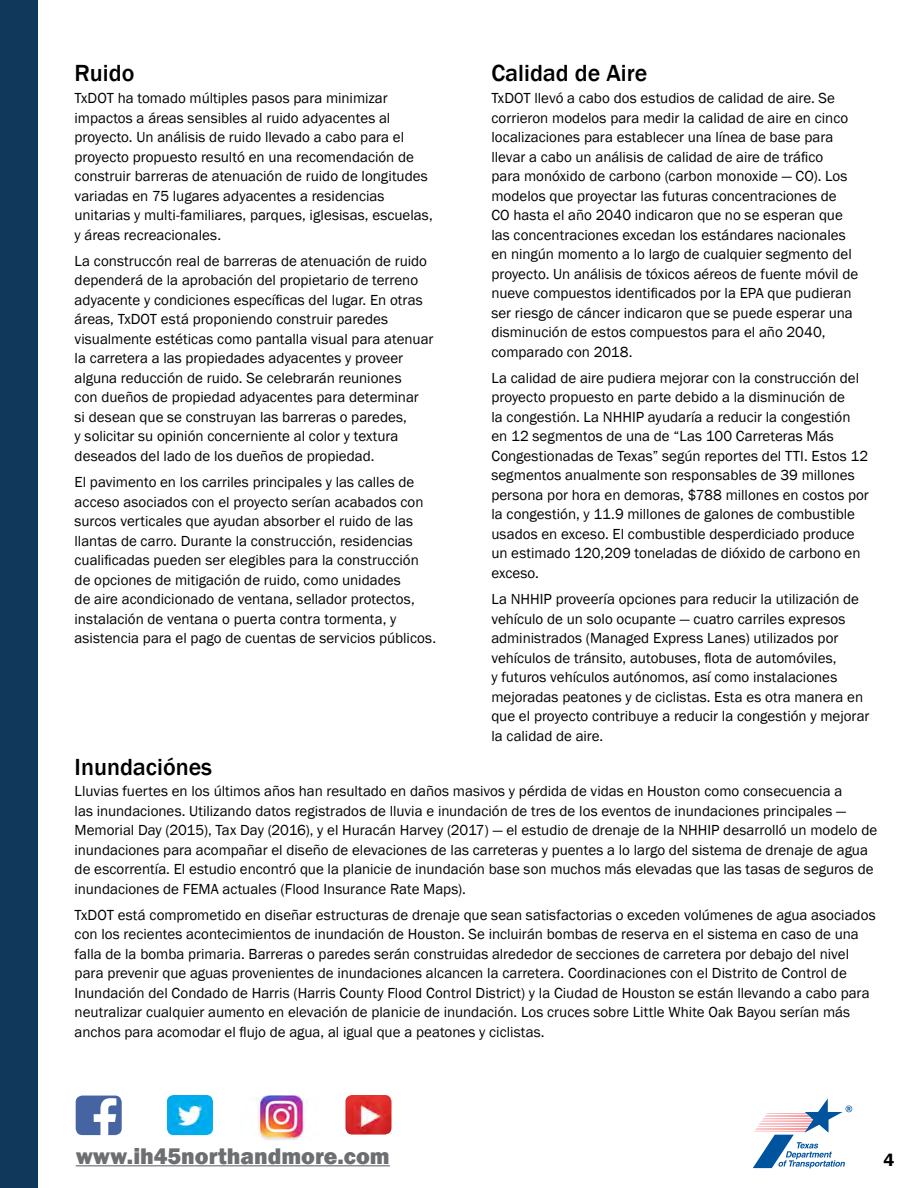
<style>
.page{position:relative;width:918px;height:1188px;background:#fff}
.page>*{position:absolute;margin:0;border:0;box-sizing:border-box;transform-origin:0 0}
.t1{font:500 24px "Franklin Gothic";color:#000}
.t2{font:800 23.25px "Franklin Gothic";color:#6d6e71}
.t3{font:600 18px "ITC Franklin Gothic Std";color:#000}
.t4{font:15px/19.5px "Franklin Gothic";color:#000}
</style>
<div class="page">
<img style="left:76px;top:1096px;width:46px;height:39px">
<img style="left:167px;top:1095px;width:46px;height:40px">
<img style="left:345px;top:1095px;width:47px;height:40px">
<hr style="left:76px;top:1165px;width:314px;height:1px;background:#6d6e71">
<div style="left:0;top:0;width:38px;height:1188px;background:#10385a"></div>
<svg style="left:753px;top:1099px;width:99px;height:69px"></svg>
<img style="left:256px;top:1095px;width:51px;height:45px">
<h1 class="t1" style="left:75px;top:58px;width:61px">Ruido</h1>
<p class="t4" style="left:75px;top:89px;width:360px">TxDOT ha tomado múltiples pasos para minimizar impactos a áreas sensibles al ruido adyacentes al proyecto. Un análisis de ruido llevado a cabo para el proyecto propuesto resultó en una recomendación de construir barreras de atenuación de ruido de longitudes variadas en 75 lugares adyacentes a residencias unitarias y multi-familiares, parques, iglesisas, escuelas, y áreas recreacionales.</p>
<p class="t4" style="left:75px;top:251px;width:360px">La construccón real de barreras de atenuación de ruido dependerá de la aprobación del propietario de terreno adyacente y condiciones específicas del lugar. En otras áreas, TxDOT está proponiendo construir paredes visualmente estéticas como pantalla visual para atenuar la carretera a las propiedades adyacentes y proveer alguna reducción de ruido. Se celebrarán reuniones<br>con dueños de propiedad adyacentes para determinar<br>si desean que se construyan las barreras o paredes,<br>y solicitar su opinión concerniente al color y textura deseados del lado de los dueños de propiedad.</p>
<p class="t4" style="left:75px;top:473px;width:363px">El pavimento en los carriles principales y las calles de acceso asociados con el proyecto serían acabados con surcos verticales que ayudan absorber el ruido de las llantas de carro. Durante la construcción, residencias cualificadas pueden ser elegibles para la construcción de opciones de mitigación de ruido, como unidades<br>de aire acondicionado de ventana, sellador protectos, instalación de ventana o puerta contra tormenta, y asistencia para el pago de cuentas de servicios públicos.</p>
<h1 class="t1" style="left:75px;top:752px;width:139px">Inundaciónes</h1>
<h1 class="t1" style="left:491px;top:58px;width:157px">Calidad de Aire</h1>
<p class="t4" style="left:491px;top:89px;width:368px">TxDOT llevó a cabo dos estudios de calidad de aire. Se corrieron modelos para medir la calidad de aire en cinco localizaciones para establecer una línea de base para llevar a cabo un análisis de calidad de aire de tráfico<br>para monóxido de carbono (carbon monoxide — CO). Los modelos que proyectar las futuras concentraciones de CO hasta el año 2040 indicaron que no se esperan que las concentraciones excedan los estándares nacionales en ningún momento a lo largo de cualquier segmento del proyecto. Un análisis de tóxicos aéreos de fuente móvil de nueve compuestos identificados por la EPA que pudieran ser riesgo de cáncer indicaron que se puede esperar una disminución de estos compuestos para el año 2040, comparado con 2018.</p>
<p class="t4" style="left:491px;top:368px;width:379px">La calidad de aire pudiera mejorar con la construcción del proyecto propuesto en parte debido a la disminución de<br>la congestión. La NHHIP ayudaría a reducir la congestión en 12 segmentos de una de “Las 100 Carreteras Más Congestionadas de Texas” según reportes del TTI. Estos 12 segmentos anualmente son responsables de 39 millones persona por hora en demoras, $788 millones en costos por la congestión, y 11.9 millones de galones de combustible usados en exceso. El combustible desperdiciado produce un estimado 120,209 toneladas de dióxido de carbono en exceso.</p>
<p class="t4" style="left:491px;top:590px;width:380px">La NHHIP proveería opciones para reducir la utilización de vehículo de un solo ocupante — cuatro carriles expresos administrados (Managed Express Lanes) utilizados por vehículos de tránsito, autobuses, flota de automóviles,<br>y futuros vehículos autónomos, así como instalaciones mejoradas peatones y de ciclistas. Esta es otra manera en que el proyecto contribuye a reducir la congestión y mejorar la calidad de aire.</p>
<p class="t4" style="left:75px;top:782px;width:804px">Lluvias fuertes en los últimos años han resultado en daños masivos y pérdida de vidas en Houston como consecuencia a<br>las inundaciones. Utilizando datos registrados de lluvia e inundación de tres de los eventos de inundaciones principales — Memorial Day (2015), Tax Day (2016), y el Huracán Harvey (2017) — el estudio de drenaje de la NHHIP desarrolló un modelo de inundaciones para acompañar el diseño de elevaciones de las carreteras y puentes a lo largo del sistema de drenaje de agua de escorrentía. El estudio encontró que la planicie de inundación base son muchos más elevadas que las tasas de seguros de inundaciones de FEMA actuales (Flood Insurance Rate Maps).</p>
<p class="t4" style="left:75px;top:905px;width:802px">TxDOT está comprometido en diseñar estructuras de drenaje que sean satisfactorias o exceden volúmenes de agua asociados con los recientes acontecimientos de inundación de Houston. Se incluirán bombas de reserva en el sistema en caso de una falla de la bomba primaria. Barreras o paredes serán construidas alrededor de secciones de carretera por debajo del nivel para prevenir que aguas provenientes de inundaciones alcancen la carretera. Coordinaciones con el Distrito de Control de Inundación del Condado de Harris (Harris County Flood Control District) y la Ciudad de Houston se están llevando a cabo para neutralizar cualquier aumento en elevación de planicie de inundación. Los cruces sobre Little White Oak Bayou serían más anchos para acomodar el flujo de agua, al igual que a peatones y ciclistas.</p>
<h2 class="t2" style="left:76px;top:1141px;width:316px">www.ih45northandmore.com</h2>
<p class="t3" style="left:883px;top:1149px;width:12px">4</p>
</div>
